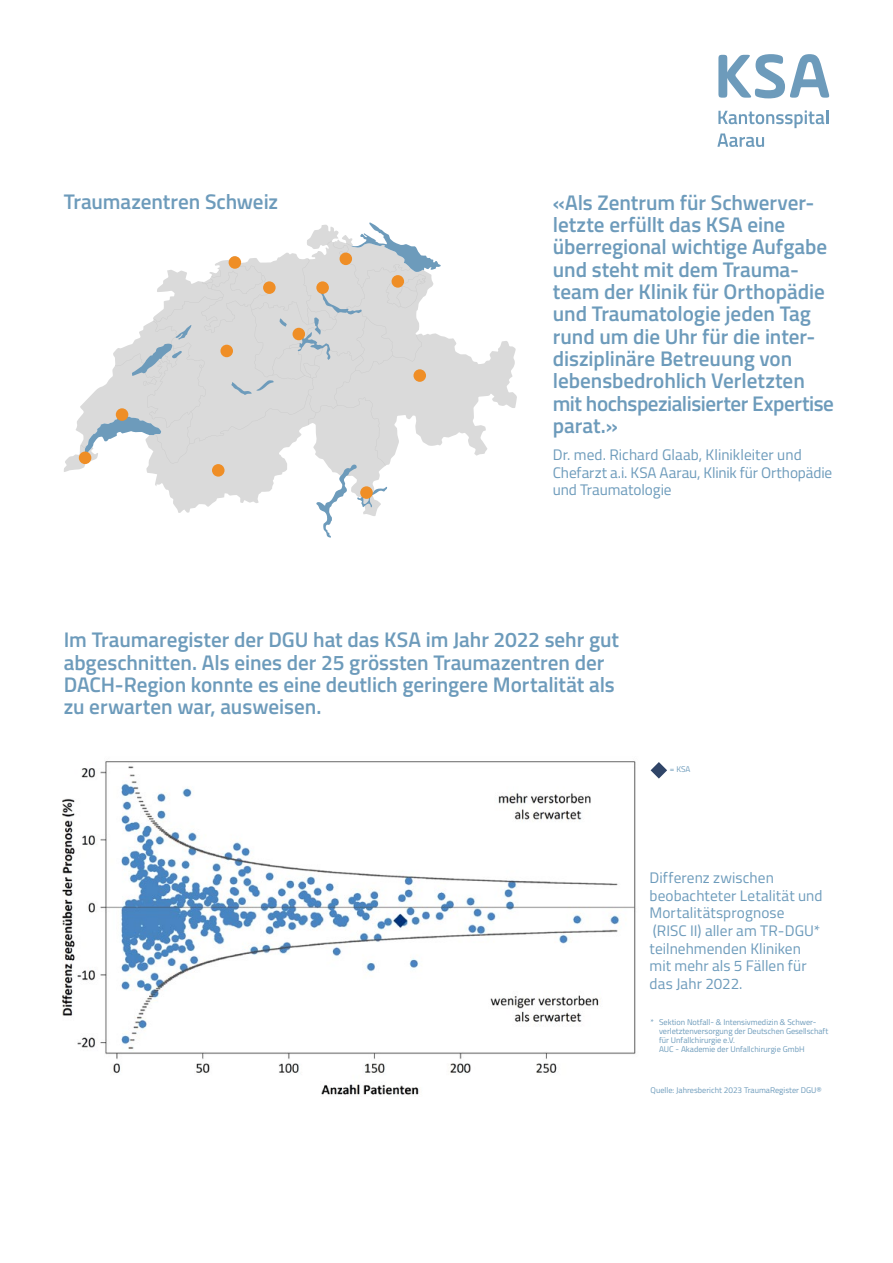
<style>
.page{position:relative;width:893px;height:1263px;background:#fff}
.page>*{position:absolute;margin:0;border:0;box-sizing:border-box;transform-origin:0 0}
.t1{font:600 21.15px/22.4px "Titillium Web";letter-spacing:-.005em;color:#6d9bbb}
.t2{font:15.3px/17.7px "Titillium Web";letter-spacing:.005em;color:#6d9bbb}
.t3{font:8.25px/9px "Titillium Web";color:#6d9bbb}
</style>
<div class="page">
<svg style="left:718px;top:54px;width:111px;height:44px"></svg>
<svg style="left:717px;top:110px;width:111px;height:37px"></svg>
<svg style="left:64px;top:252px;width:453px;height:261px"></svg>
<svg style="left:147px;top:258px;width:275px;height:208px;background:#ddd"></svg>
<svg style="left:211px;top:270px;width:10px;height:8px"></svg>
<svg style="left:81px;top:416px;width:80px;height:45px"></svg>
<svg style="left:298px;top:222px;width:143px;height:138px"></svg>
<svg style="left:231px;top:380px;width:43px;height:15px"></svg>
<svg style="left:115px;top:321px;width:77px;height:65px;background:#d4d8db"></svg>
<svg style="left:279px;top:318px;width:8px;height:9px"></svg>
<svg style="left:316px;top:464px;width:71px;height:74px"></svg>
<div style="left:79px;top:451px;width:12px;height:13px;background:#ef8e26;border-radius:50%"></div>
<div style="left:116px;top:408px;width:12px;height:13px;background:#ef8e26;border-radius:50%"></div>
<div style="left:212px;top:464px;width:13px;height:13px;background:#ef8e26;border-radius:50%"></div>
<div style="left:220px;top:345px;width:13px;height:12px;background:#ef8e26;border-radius:50%"></div>
<div style="left:229px;top:256px;width:12px;height:13px;background:#ef8e26;border-radius:50%"></div>
<div style="left:263px;top:281px;width:13px;height:13px;background:#ef8e26;border-radius:50%"></div>
<div style="left:316px;top:281px;width:13px;height:13px;background:#ef8e26;border-radius:50%"></div>
<div style="left:293px;top:328px;width:12px;height:12px;background:#ef8e26;border-radius:50%"></div>
<div style="left:413px;top:369px;width:13px;height:13px;background:#ef8e26;border-radius:50%"></div>
<div style="left:340px;top:253px;width:12px;height:12px;background:#ef8e26;border-radius:50%"></div>
<div style="left:392px;top:275px;width:12px;height:13px;background:#ef8e26;border-radius:50%"></div>
<div style="left:360px;top:486px;width:13px;height:13px;background:#ef8e26;border-radius:50%"></div>
<img style="left:62px;top:761px;width:574px;height:334px">
<svg style="left:651px;top:762px;width:16px;height:16px"></svg>
<p class="t1" style="left:64px;top:190px;width:216px">Traumazentren Schweiz</p>
<p class="t1" style="left:553px;top:190px;width:283px">«Als Zentrum für Schwerver&shy;letzte erfüllt das KSA eine überregional wichtige Aufgabe und steht mit dem Trauma&shy;team der Klinik für Orthopädie und Traumatologie jeden Tag rund um die Uhr für die inter&shy;disziplinäre Betreuung von lebensbedrohlich Verletzten mit hochspezialisierter Expertise parat.»</p>
<p class="t2" style="left:553px;top:445px;width:281px">Dr. med. Richard Glaab, Klinikleiter und<br>Chefarzt a.i. KSA Aarau, Klinik für Orthopädie und Traumatologie</p>
<p class="t1" style="left:64px;top:628px;width:557px">Im Traumaregister der DGU hat das KSA im Jahr 2022 sehr gut abgeschnitten. Als eines der 25 grössten Traumazentren der DACH-Region konnte es eine deutlich geringere Mortalität als zu erwarten war, ausweisen.</p>
<p class="t3" style="left:670px;top:764px;width:22px">= KSA</p>
<p class="t2" style="left:649px;top:868px;width:175px">Differenz zwischen beobachteter Letalität und<br>Mortalitätsprognose<br>(RISC II) aller am TR-DGU* teilnehmenden Kliniken mit mehr als 5 Fällen für das Jahr 2022.</p>
<p class="t3" style="left:659px;top:1017px;width:171px;text-indent:-9px">* Sektion Notfall- &amp; Intensivmedizin &amp; Schwer&shy;verletztenversorgung der Deutschen Gesellschaft für Unfallchirurgie e.V.<br>AUC - Akademie der Unfallchirurgie GmbH</p>
<p class="t3" style="left:651px;top:1085px;width:173px">Quelle: Jahresbericht 2023 TraumaRegister DGU®</p>
</div>
